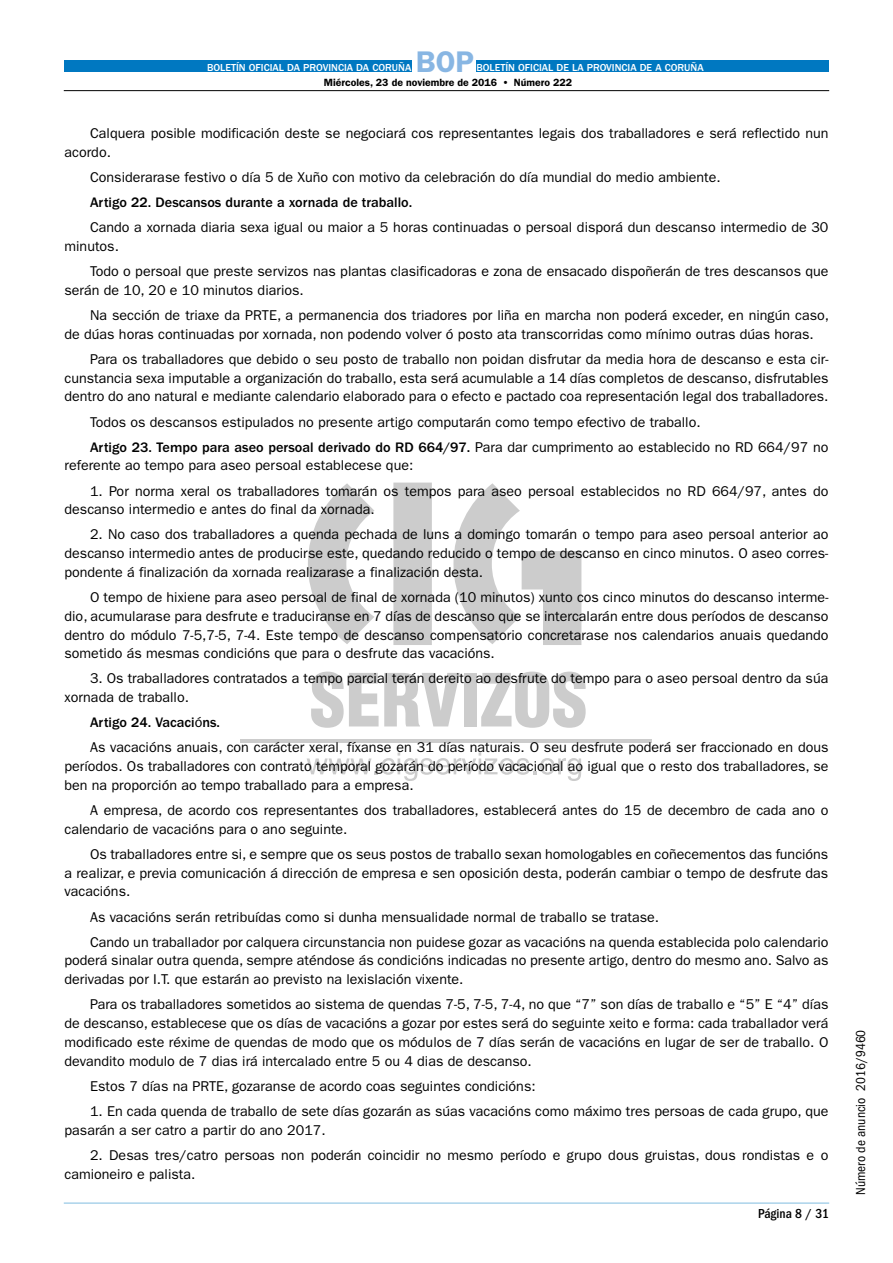
<style>
.page{position:relative;width:893px;height:1263px;background:#fff}
.page>*{position:absolute;margin:0;border:0;box-sizing:border-box;transform-origin:0 0}
.t1{font:600 30px "ITC Franklin Gothic Std";color:#88b6e3}
.t2{font:14.25px/18.8px "ITC Franklin Gothic Std";color:#000}
.t3{font:500 14.25px "ITC Franklin Gothic Std";color:#000}
.t4{font:condensed 13.5px "ITC Franklin Gothic Std";color:#000}
.t5{font:500 condensed 13.5px "ITC Franklin Gothic Std";color:#000}
.t6{font:500 10.5px "ITC Franklin Gothic Std";color:#fff}
.t7{font:600 10.5px "ITC Franklin Gothic Std";color:#000}
.s1{font-weight:500}
</style>
<div class="page">
<svg style="left:308px;top:483px;width:273px;height:162px"></svg>
<hr style="left:240px;top:739px;width:411px;height:3px;background:#ccc">
<svg style="left:307px;top:752px;width:274px;height:29px"></svg>
<svg style="left:311px;top:672px;width:149px;height:56px"></svg>
<div style="left:464px;top:673px;width:13px;height:53px;background:#ccc"></div>
<svg style="left:481px;top:672px;width:105px;height:56px"></svg>
<div style="left:64px;top:60px;width:347px;height:12px;background:#0078c1"></div>
<div style="left:476px;top:60px;width:353px;height:12px;background:#0078c1"></div>
<hr style="left:64px;top:90px;width:765px;height:1px;background:#000">
<hr style="left:64px;top:1203px;width:765px;height:1px;background:#80bce0">
<p class="t6" style="left:207px;top:62px;width:206px">BOLETÍN OFICIAL DA PROVINCIA DA CORUÑA</p>
<h1 class="t1" style="left:416px;top:44px;width:60px">BOP</h1>
<p class="t6" style="left:476px;top:62px;width:229px">BOLETÍN OFICIAL DE LA PROVINCIA DE A CORUÑA</p>
<p class="t7" style="left:324px;top:76px;width:250px">Miércoles, 23 de noviembre de 2016 • Número 222</p>
<p class="t2" style="left:65px;top:124px;width:765px;text-indent:26px">Calquera posible modificación deste se negociará cos representantes legais dos traballadores e será reflectido nun acordo.</p>
<p class="t2" style="left:90px;top:168px;width:632px">Considerarase festivo o día 5 de Xuño con motivo da celebración do día mundial do medio ambiente.</p>
<p class="t3" style="left:90px;top:194px;width:324px">Artigo 22. Descansos durante a xornada de traballo.</p>
<p class="t2" style="left:65px;top:218px;width:765px;text-indent:26px">Cando a xornada diaria sexa igual ou maior a 5 horas continuadas o persoal disporá dun descanso intermedio de 30 minutos.</p>
<p class="t2" style="left:65px;top:262px;width:765px;text-indent:26px">Todo o persoal que preste servizos nas plantas clasificadoras e zona de ensacado dispoñerán de tres descansos que serán de 10, 20 e 10 minutos diarios.</p>
<p class="t2" style="left:65px;top:306px;width:766px;text-indent:26px">Na sección de triaxe da PRTE, a permanencia dos triadores por liña en marcha non poderá exceder, en ningún caso, de dúas horas continuadas por xornada, non podendo volver ó posto ata transcorridas como mínimo outras dúas horas.</p>
<p class="t2" style="left:65px;top:350px;width:765px;text-align:justify;text-indent:26px">Para os traballadores que debido o seu posto de traballo non poidan disfrutar da media hora de descanso e esta cir&shy;cunstancia sexa imputable a organización do traballo, esta será acumulable a 14 días completos de descanso, disfrutables dentro do ano natural e mediante calendario elaborado para o efecto e pactado coa representación legal dos traballadores.</p>
<p class="t2" style="left:90px;top:409px;width:740px;line-height:25px">Todos os descansos estipulados no presente artigo computarán como tempo efectivo de traballo.<br><span class="s1">Artigo 23. Tempo para aseo persoal derivado do RD 664/97.</span> Para dar cumprimento ao establecido no RD 664/97 no</p>
<p class="t2" style="left:65px;top:456px;width:350px">referente ao tempo para aseo persoal establecese que:</p>
<p class="t2" style="left:65px;top:481px;width:765px;text-indent:26px">1. Por norma xeral os traballadores tomarán os tempos para aseo persoal establecidos no RD 664/97, antes do descanso intermedio e antes do final da xornada.</p>
<p class="t2" style="left:65px;top:525px;width:765px;text-align:justify;text-indent:26px">2. No caso dos traballadores a quenda pechada de luns a domingo tomarán o tempo para aseo persoal anterior ao descanso intermedio antes de producirse este, quedando reducido o tempo de descanso en cinco minutos. O aseo corres&shy;pondente á finalización da xornada realizarase a finalización desta.</p>
<p class="t2" style="left:65px;top:588px;width:765px;text-align:justify;text-indent:26px">O tempo de hixiene para aseo persoal de final de xornada (10 minutos) xunto cos cinco minutos do descanso interme&shy;dio, acumularase para desfrute e traduciranse en 7 días de descanso que se intercalarán entre dous períodos de descanso dentro do módulo 7-5,7-5, 7-4. Este tempo de descanso compensatorio concretarase nos calendarios anuais quedando sometido ás mesmas condicións que para o desfrute das vacacións.</p>
<p class="t2" style="left:65px;top:669px;width:765px;text-indent:26px">3. Os traballadores contratados a tempo parcial terán dereito ao desfrute do tempo para o aseo persoal dentro da súa xornada de traballo.</p>
<p class="t2" style="left:90px;top:710px;width:740px;line-height:25px"><span class="s1">Artigo 24. Vacaci</span>ó<span class="s1">ns.<br></span>As vacacións anuais, con carácter xeral, fíxanse en 31 días naturais. O seu desfrute poderá ser fraccionado en dous</p>
<p class="t2" style="left:65px;top:757px;width:765px">períodos. Os traballadores con contrato temporal gozarán do período vacacional ao igual que o resto dos traballadores, se ben na proporción ao tempo traballado para a empresa.</p>
<p class="t2" style="left:65px;top:801px;width:765px;text-indent:26px">A empresa, de acordo cos representantes dos traballadores, establecerá antes do 15 de decembro de cada ano o calendario de vacacións para o ano seguinte.</p>
<p class="t2" style="left:65px;top:845px;width:765px;text-align:justify;text-indent:26px">Os traballadores entre si, e sempre que os seus postos de traballo sexan homologables en coñecementos das funcións a realizar, e previa comunicación á dirección de empresa e sen oposición desta, poderán cambiar o tempo de desfrute das vacacións.</p>
<p class="t2" style="left:90px;top:904px;width:740px;line-height:25px">As vacacións serán retribuídas como si dunha mensualidade normal de traballo se tratase.<br>Cando un traballador por calquera circunstancia non puidese gozar as vacacións na quenda establecida polo calendario</p>
<p class="t2" style="left:65px;top:951px;width:765px">poderá sinalar outra quenda, sempre aténdose ás condicións indicadas no presente artigo, dentro do mesmo ano. Salvo as derivadas por I.T. que estarán ao previsto na lexislación vixente.</p>
<p class="t2" style="left:65px;top:995px;width:765px;text-align:justify;text-indent:26px">Para os traballadores sometidos ao sistema de quendas 7-5, 7-5, 7-4, no que “7” son días de traballo e “5” E “4” días de descanso, establecese que os días de vacacións a gozar por estes será do seguinte xeito e forma: cada traballador verá modificado este réxime de quendas de modo que os módulos de 7 días serán de vacacións en lugar de ser de traballo. O devandito modulo de 7 dias irá intercalado entre 5 ou 4 dias de descanso.</p>
<p class="t2" style="left:90px;top:1077px;width:447px">Estos 7 días na PRTE, gozaranse de acordo coas seguintes condicións:</p>
<p class="t2" style="left:65px;top:1102px;width:765px;text-indent:26px">1. En cada quenda de traballo de sete días gozarán as súas vacacións como máximo tres persoas de cada grupo, que pasarán a ser catro a partir do ano 2017.</p>
<p class="t2" style="left:65px;top:1146px;width:765px;text-indent:26px">2. Desas tres/catro persoas non poderán coincidir no mesmo período e grupo dous gruistas, dous rondistas e o camioneiro e palista.</p>
<p class="t5" style="left:758px;top:1206px;width:73px">Página 8 / 31</p>
<p class="t4" style="left:853px;top:1195px;width:167px;rotate:-90deg">Número de anuncio 2016/9460</p>
</div>
